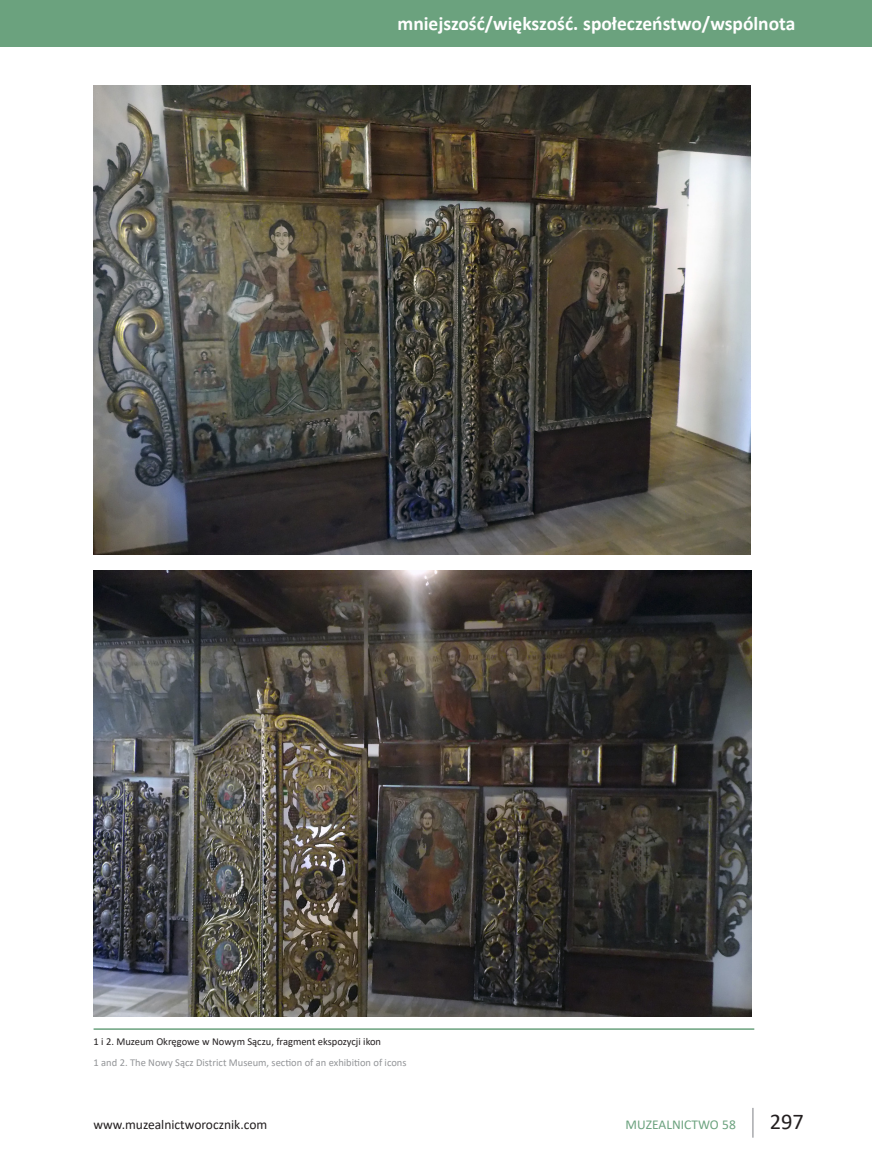
<style>
.page{position:relative;width:872px;height:1170px;background:#fff}
.page>*{position:absolute;margin:0;border:0;box-sizing:border-box;transform-origin:0 0}
.t1{font:22.5px "Calibri";color:#231f20}
.t2{font:700 19.5px "Calibri";color:#fff}
.t3{font:13.5px "Calibri";color:#231f20}
.t4{font:13.5px "Calibri";color:#6ba27e}
.podpis_ilustracje_an{font:10.5px "Calibri";color:#939598}
.podpis_ilustracja_po{font:10.5px "Calibri";color:#231f20}
</style>
<div class="page">
<hr style="left:752px;top:1107px;width:1px;height:30px;background:#a8a9ad">
<div style="left:0;top:0;width:872px;height:47px;background:#6ba27e"></div>
<img style="left:94px;top:85px;width:656px;height:469px">
<img style="left:94px;top:571px;width:658px;height:445px">
<hr style="left:94px;top:1028px;width:660px;height:1px;background:#6ba27e">
<h2 class="t2" style="left:397px;top:10px;width:399px">mniejszość/większość. społeczeństwo/wspólnota</h2>
<p class="podpis_ilustracja_po" style="left:94px;top:1033px;width:289px">1 i 2. Muzeum Okręgowe w Nowym Sączu, fragment ekspozycji ikon</p>
<p class="podpis_ilustracje_an" style="left:94px;top:1054px;width:314px">1 and 2. The Nowy Sącz District Museum, section of an exhibition of icons</p>
<p class="t3" style="left:94px;top:1114px;width:175px">www.muzealnictworocznik.com</p>
<p class="t4" style="left:625px;top:1114px;width:112px">MUZEALNICTWO 58</p>
<p class="t1" style="left:770px;top:1105px;width:36px">297</p>
</div>
